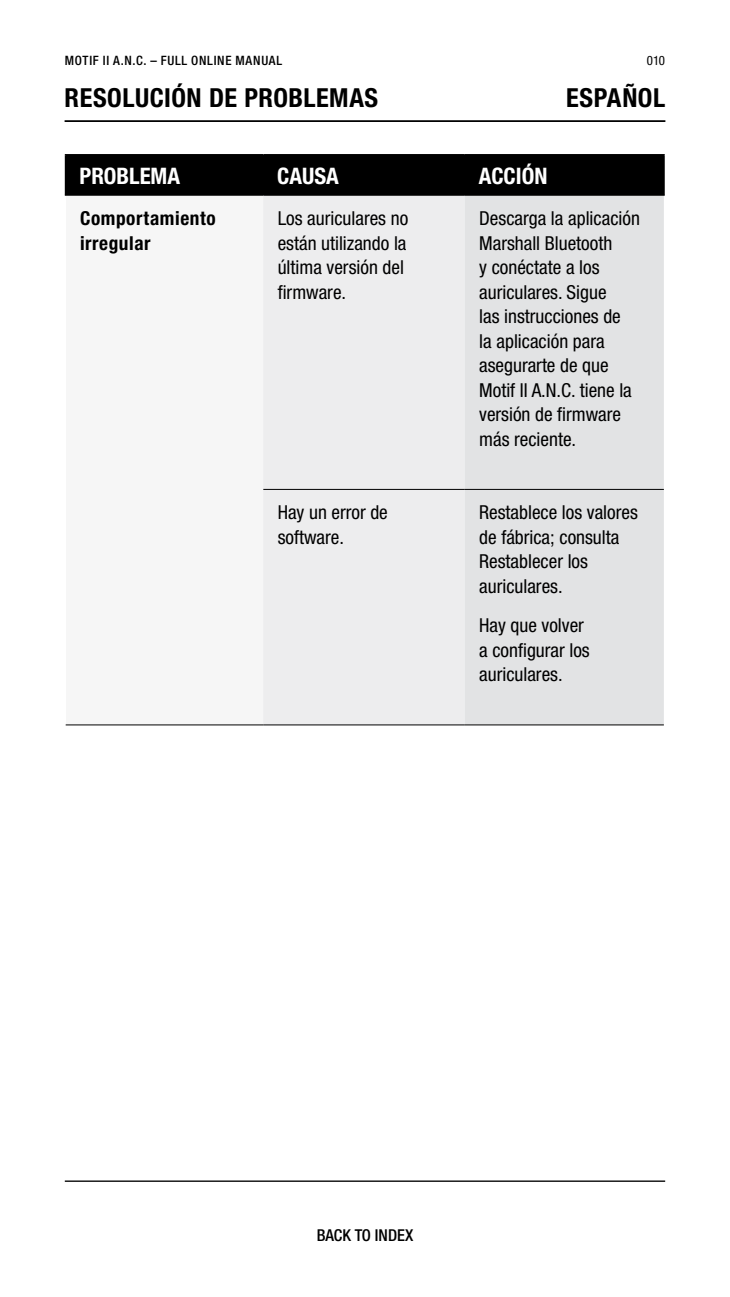
<style>
.page{position:relative;width:730px;height:1297px;background:#fff}
.page>*{position:absolute;margin:0;border:0;box-sizing:border-box;transform-origin:0 0}
.t1{font:700 condensed 26.25px "Helvetica Neue LTW1 G";letter-spacing:.02em;color:#000}
.t2{font:700 condensed 22.75px "Helvetica Neue LTW1 G";color:#fff}
.t3{font:condensed 19.25px/24.5px "Helvetica Neue LTW1 G";color:#000}
.t4{font:700 condensed 19.25px/24.5px "Helvetica Neue LTW1 G";letter-spacing:.03em;color:#000}
.t5{font:500 condensed 16.45px "Helvetica Neue LTW1 G";color:#000}
.t6{font:500 condensed 12.95px "Helvetica Neue LTW1 G";letter-spacing:.055em;color:#000}
.t7{font:condensed 12.95px "Helvetica Neue LTW1 G";color:#000}
</style>
<div class="page">
<hr style="left:65px;top:1180px;width:599px;height:1px;background:#000">
<div style="left:66px;top:156px;width:596px;height:39px;background:#000"></div>
<div style="left:66px;top:195px;width:197px;height:530px;background:#f6f6f6"></div>
<div style="left:263px;top:196px;width:201px;height:528px;background:#ededee"></div>
<div style="left:464px;top:196px;width:199px;height:528px;background:#e2e3e4"></div>
<hr style="left:65px;top:156px;width:1px;height:39px;background:#000">
<hr style="left:262px;top:156px;width:2px;height:39px;background:#000">
<hr style="left:65px;top:154px;width:198px;height:2px;background:#000">
<hr style="left:463px;top:156px;width:2px;height:39px;background:#000">
<hr style="left:263px;top:154px;width:201px;height:2px;background:#000">
<hr style="left:662px;top:156px;width:2px;height:39px;background:#000">
<hr style="left:464px;top:154px;width:200px;height:2px;background:#000">
<hr style="left:65px;top:195px;width:198px;height:1px;background:#000">
<hr style="left:263px;top:195px;width:201px;height:1px;background:#000">
<hr style="left:464px;top:195px;width:200px;height:1px;background:#000">
<hr style="left:263px;top:489px;width:201px;height:1px;background:#000">
<hr style="left:464px;top:489px;width:199px;height:1px;background:#000">
<hr style="left:263px;top:724px;width:201px;height:1px;background:#000">
<hr style="left:464px;top:724px;width:199px;height:1px;background:#000">
<hr style="left:66px;top:724px;width:197px;height:1px;background:#000">
<hr style="left:65px;top:120px;width:600px;height:2px;background:#000">
<p class="t6" style="left:65px;top:52px;width:219px">MOTIF II A.N.C. – FULL ONLINE MANUAL</p>
<p class="t7" style="left:646px;top:53px;width:20px">010</p>
<h1 class="t1" style="left:65px;top:82px;width:315px">RESOLUCIÓN DE PROBLEMAS</h1>
<h1 class="t1" style="left:566px;top:82px;width:100px">ESPAÑOL</h1>
<p class="t2" style="left:80px;top:162px;width:102px">PROBLEMA</p>
<p class="t2" style="left:277px;top:162px;width:63px">CAUSA</p>
<p class="t2" style="left:478px;top:162px;width:70px">ACCIÓN</p>
<p class="t4" style="left:80px;top:206px;width:137px">Comportamiento irregular</p>
<p class="t3" style="left:277px;top:206px;width:132px">Los auriculares no están utilizando la última versión del firmware.</p>
<p class="t3" style="left:479px;top:206px;width:162px">Descarga la aplicación<br>Marshall Bluetooth<br>y conéctate a los auriculares. Sigue<br>las instrucciones de<br>la aplicación para asegurarte de que<br>Motif II A.N.C. tiene la versión de firmware más reciente.</p>
<p class="t3" style="left:277px;top:500px;width:112px">Hay un error de software.</p>
<p class="t3" style="left:479px;top:500px;width:160px">Restablece los valores de fábrica; consulta<br>Restablecer los auriculares.</p>
<p class="t3" style="left:479px;top:613px;width:112px">Hay que volver a configurar los auriculares.</p>
<p class="t5" style="left:316px;top:1225px;width:98px">BACK TO INDEX</p>
</div>
